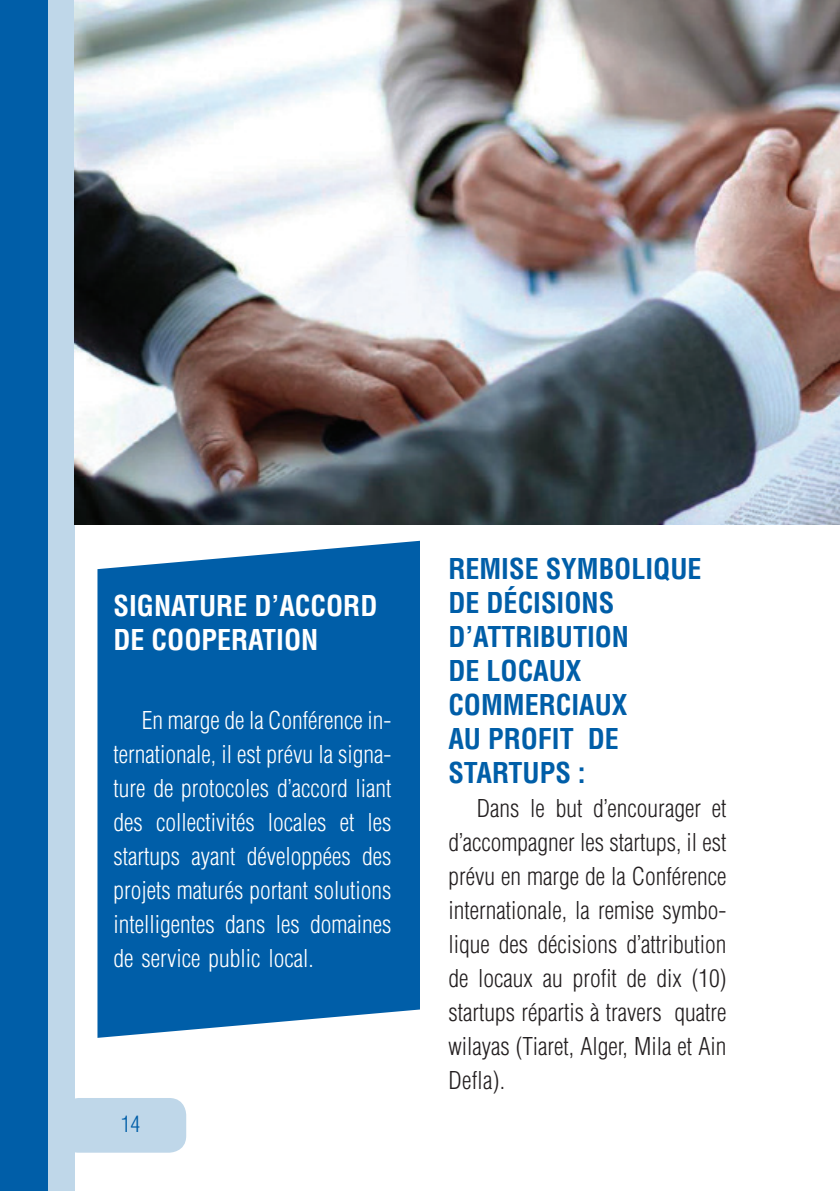
<style>
.page{position:relative;width:840px;height:1191px;background:#fff}
.page>*{position:absolute;margin:0;border:0;box-sizing:border-box;transform-origin:0 0}
.t1{font:700 condensed 28px/34px "Helvetica LT Std";color:#005ea8}
.t2{font:700 condensed 28px/34px "Helvetica LT Std";color:#fff}
.t3{font:300 condensed 24px/34px "Helvetica LT Std";color:#231f20;text-align:justify}
.t4{font:300 condensed 24px/34px "Helvetica LT Std";color:#fff;text-align:justify}
.t5{font:300 condensed 22px "Helvetica LT Std";color:#005ea8}
</style>
<div class="page">
<div style="left:0;top:0;width:49px;height:1191px;background:#005ea8"></div>
<div style="left:49px;top:0;width:26px;height:1191px;background:#bfd7e9"></div>
<div style="left:62px;top:1098px;width:124px;height:54px;background:#bfd7e9;border-radius:17px"></div>
<img style="left:75px;top:0;width:764px;height:524px">
<div style="left:97px;top:541px;width:323px;height:496px;background:#005ea8"></div>
<p class="t2" style="left:113px;top:588px;width:265px">SIGNATURE D’ACCORD<br>DE COOPERATION</p>
<p class="t4" style="left:113px;top:703px;width:279px;text-indent:28px">En marge de la Conférence in&shy;ternationale, il est prévu la signa&shy;ture de protocoles d’accord liant des collectivités locales et les startups ayant développées des projets maturés portant solutions intelligentes dans les domaines de service public local.</p>
<p class="t5" style="left:121px;top:1110px;width:21px">14</p>
<p class="t1" style="left:448px;top:551px;width:254px">REMISE SYMBOLIQUE<br>DE DÉCISIONS<br>D’ATTRIBUTION<br>DE LOCAUX<br>COMMERCIAUX<br>AU PROFIT DE<br>STARTUPS :</p>
<p class="t3" style="left:448px;top:791px;width:279px;text-indent:28px">Dans le but d’encourager et d’accompagner les startups, il est prévu en marge de la Conférence internationale, la remise symbo&shy;lique des décisions d’attribution de locaux au profit de dix (10) startups répartis à travers quatre wilayas (Tiaret, Alger, Mila et Ain Defla).</p>
</div>
